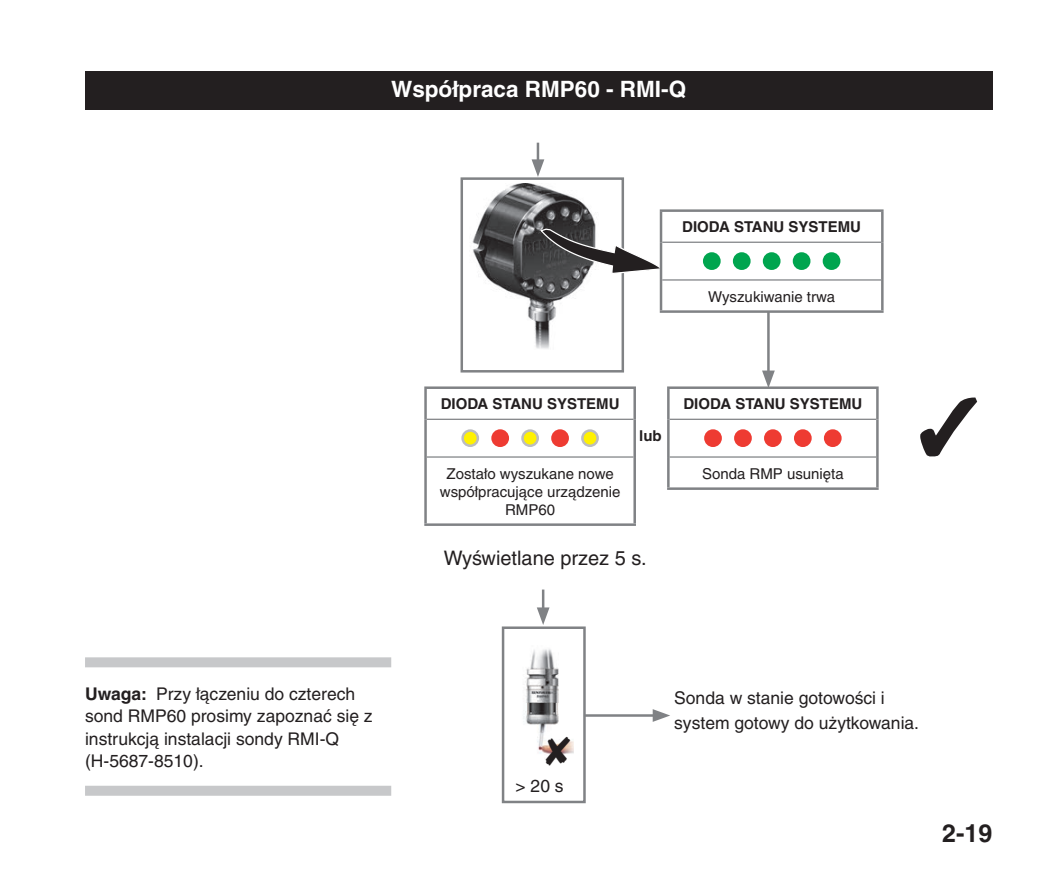
<style>
.page{position:relative;width:1049px;height:886px;background:#fff}
.page>*{position:absolute;margin:0;border:0;box-sizing:border-box;transform-origin:0 0}
.t1{font:700 25px "Helvetica";color:#231f20}
.t2{font:700 22.5px "Helvetica CE";color:#fff}
.t3{font:20px "Helvetica CE";color:#231f20}
.t4{font:17.5px/22.5px "Helvetica CE";color:#231f20}
.t5{font:17.5px "Helvetica";color:#231f20}
.t6{font:15px/18px "Helvetica CE";color:#231f20;text-align:center}
.t7{font:700 15px "Helvetica CE";color:#231f20}
.t8{font:700 15px "Helvetica";color:#231f20}
.s1{font-family:"Helvetica";font-weight:700}
</style>
<div class="page">
<hr style="left:584px;top:714px;width:72px;height:3px;background:#808285">
<svg style="left:653px;top:709px;width:17px;height:13px"></svg>
<hr style="left:542px;top:589px;width:2px;height:22px;background:#808285">
<svg style="left:537px;top:607px;width:12px;height:18px"></svg>
<img style="left:523px;top:649px;width:50px;height:105px">
<div style="left:502px;top:626px;width:84px;height:177px;border:2px solid #808285"></div>
<hr style="left:537px;top:143px;width:2px;height:20px;background:#808285">
<svg style="left:531px;top:159px;width:13px;height:18px"></svg>
<hr style="left:767px;top:312px;width:3px;height:62px;background:#808285">
<svg style="left:762px;top:370px;width:13px;height:16px"></svg>
<img style="left:469px;top:184px;width:138px;height:189px">
<div style="left:460px;top:177px;width:164px;height:195px;border:2px solid #808285"></div>
<svg style="left:539px;top:228px;width:125px;height:47px"></svg>
<hr style="left:660px;top:209px;width:223px;height:3px;background:#808285">
<hr style="left:660px;top:212px;width:2px;height:30px;background:#808285">
<hr style="left:881px;top:212px;width:2px;height:30px;background:#808285">
<hr style="left:660px;top:242px;width:2px;height:38px;background:#808285">
<hr style="left:881px;top:242px;width:2px;height:38px;background:#808285">
<hr style="left:660px;top:280px;width:2px;height:30px;background:#808285">
<hr style="left:881px;top:280px;width:2px;height:30px;background:#808285">
<hr style="left:660px;top:310px;width:223px;height:3px;background:#808285">
<hr style="left:662px;top:242px;width:219px;height:1px;background:#808285">
<hr style="left:662px;top:279px;width:219px;height:2px;background:#808285">
<div style="left:704px;top:253px;width:15px;height:16px;background:#00a54f;border-radius:50%"></div>
<div style="left:703px;top:252px;width:18px;height:18px;border:2px solid #00a54f;border-radius:50%"></div>
<div style="left:734px;top:253px;width:15px;height:16px;background:#00a54f;border-radius:50%"></div>
<div style="left:733px;top:252px;width:17px;height:18px;border:2px solid #00a54f;border-radius:50%"></div>
<div style="left:764px;top:253px;width:15px;height:16px;background:#00a54f;border-radius:50%"></div>
<div style="left:763px;top:252px;width:17px;height:18px;border:2px solid #00a54f;border-radius:50%"></div>
<div style="left:794px;top:253px;width:15px;height:16px;background:#00a54f;border-radius:50%"></div>
<div style="left:793px;top:252px;width:17px;height:18px;border:2px solid #00a54f;border-radius:50%"></div>
<div style="left:824px;top:253px;width:15px;height:16px;background:#00a54f;border-radius:50%"></div>
<div style="left:823px;top:252px;width:17px;height:18px;border:2px solid #00a54f;border-radius:50%"></div>
<hr style="left:424px;top:386px;width:212px;height:3px;background:#808285">
<hr style="left:424px;top:389px;width:3px;height:30px;background:#808285">
<hr style="left:633px;top:389px;width:3px;height:30px;background:#808285">
<hr style="left:424px;top:419px;width:3px;height:38px;background:#808285">
<hr style="left:633px;top:419px;width:3px;height:38px;background:#808285">
<hr style="left:424px;top:457px;width:3px;height:66px;background:#808285">
<hr style="left:633px;top:457px;width:3px;height:66px;background:#808285">
<hr style="left:424px;top:523px;width:212px;height:3px;background:#808285">
<hr style="left:427px;top:419px;width:206px;height:1px;background:#808285">
<hr style="left:427px;top:456px;width:206px;height:2px;background:#808285">
<svg style="left:463px;top:430px;width:15px;height:16px"></svg>
<div style="left:461px;top:429px;width:18px;height:18px;border:2px solid #bcbdc0;border-radius:50%"></div>
<div style="left:493px;top:430px;width:15px;height:16px;background:#ee3b32;border-radius:50%"></div>
<div style="left:491px;top:429px;width:18px;height:18px;border:2px solid #ee3b32;border-radius:50%"></div>
<svg style="left:522px;top:430px;width:16px;height:16px"></svg>
<div style="left:521px;top:429px;width:18px;height:18px;border:2px solid #bcbdc0;border-radius:50%"></div>
<div style="left:552px;top:430px;width:16px;height:16px;background:#ee3b32;border-radius:50%"></div>
<div style="left:551px;top:429px;width:18px;height:18px;border:2px solid #ee3b32;border-radius:50%"></div>
<svg style="left:582px;top:430px;width:16px;height:16px"></svg>
<div style="left:581px;top:429px;width:18px;height:18px;border:2px solid #bcbdc0;border-radius:50%"></div>
<hr style="left:667px;top:386px;width:212px;height:3px;background:#808285">
<hr style="left:667px;top:389px;width:3px;height:30px;background:#808285">
<hr style="left:876px;top:389px;width:3px;height:30px;background:#808285">
<hr style="left:667px;top:419px;width:3px;height:38px;background:#808285">
<hr style="left:876px;top:419px;width:3px;height:38px;background:#808285">
<hr style="left:667px;top:457px;width:3px;height:30px;background:#808285">
<hr style="left:876px;top:457px;width:3px;height:30px;background:#808285">
<hr style="left:667px;top:487px;width:212px;height:3px;background:#808285">
<hr style="left:670px;top:419px;width:206px;height:1px;background:#808285">
<hr style="left:670px;top:456px;width:206px;height:2px;background:#808285">
<div style="left:705px;top:430px;width:16px;height:16px;background:#ee3b32;border-radius:50%"></div>
<div style="left:704px;top:429px;width:18px;height:18px;border:2px solid #ee3b32;border-radius:50%"></div>
<div style="left:735px;top:430px;width:15px;height:16px;background:#ee3b32;border-radius:50%"></div>
<div style="left:734px;top:429px;width:18px;height:18px;border:2px solid #ee3b32;border-radius:50%"></div>
<div style="left:765px;top:430px;width:15px;height:16px;background:#ee3b32;border-radius:50%"></div>
<div style="left:764px;top:429px;width:18px;height:18px;border:2px solid #ee3b32;border-radius:50%"></div>
<div style="left:795px;top:430px;width:15px;height:16px;background:#ee3b32;border-radius:50%"></div>
<div style="left:794px;top:429px;width:18px;height:18px;border:2px solid #ee3b32;border-radius:50%"></div>
<div style="left:825px;top:430px;width:15px;height:16px;background:#ee3b32;border-radius:50%"></div>
<div style="left:824px;top:429px;width:17px;height:18px;border:2px solid #ee3b32;border-radius:50%"></div>
<div style="left:85px;top:657px;width:306px;height:10px;background:#c7c8ca"></div>
<div style="left:85px;top:786px;width:306px;height:10px;background:#c7c8ca"></div>
<div style="left:85px;top:71px;width:907px;height:39px;background:#231f20"></div>
<svg style="left:546px;top:737px;width:24px;height:18px"></svg>
<svg style="left:920px;top:397px;width:58px;height:60px"></svg>
<p class="t2" style="left:391px;top:77px;width:297px">Współpraca RMP60 - RMI-Q</p>
<p class="t4" style="left:85px;top:682px;width:289px"><span class="s1">Uwaga:</span> Przy łączeniu do czterech sond RMP60 prosimy zapoznać się z instrukcją instalacji sondy RMI-Q (H-5687-8510).</p>
<p class="t7" style="left:682px;top:218px;width:180px">DIODA STANU SYSTEMU</p>
<p class="t6" style="left:708px;top:287px;width:128px">Wyszukiwanie trwa</p>
<p class="t7" style="left:441px;top:395px;width:180px">DIODA STANU SYSTEMU</p>
<p class="t6" style="left:440px;top:464px;width:182px">Zostało wyszukane nowe współpracujące urządzenie<br>RMP60</p>
<p class="t8" style="left:639px;top:426px;width:24px">lub</p>
<p class="t3" style="left:444px;top:546px;width:204px">Wyświetlane przez 5 s.</p>
<p class="t7" style="left:683px;top:395px;width:180px">DIODA STANU SYSTEMU</p>
<p class="t6" style="left:702px;top:464px;width:143px">Sonda RMP usunięta</p>
<p class="t5" style="left:515px;top:775px;width:50px">&gt; 20 s</p>
<p class="t4" style="left:674px;top:685px;width:246px;line-height:25px">Sonda w stanie gotowości i system gotowy do użytkowania.</p>
<h1 class="t1" style="left:942px;top:818px;width:52px">2-19</h1>
</div>
